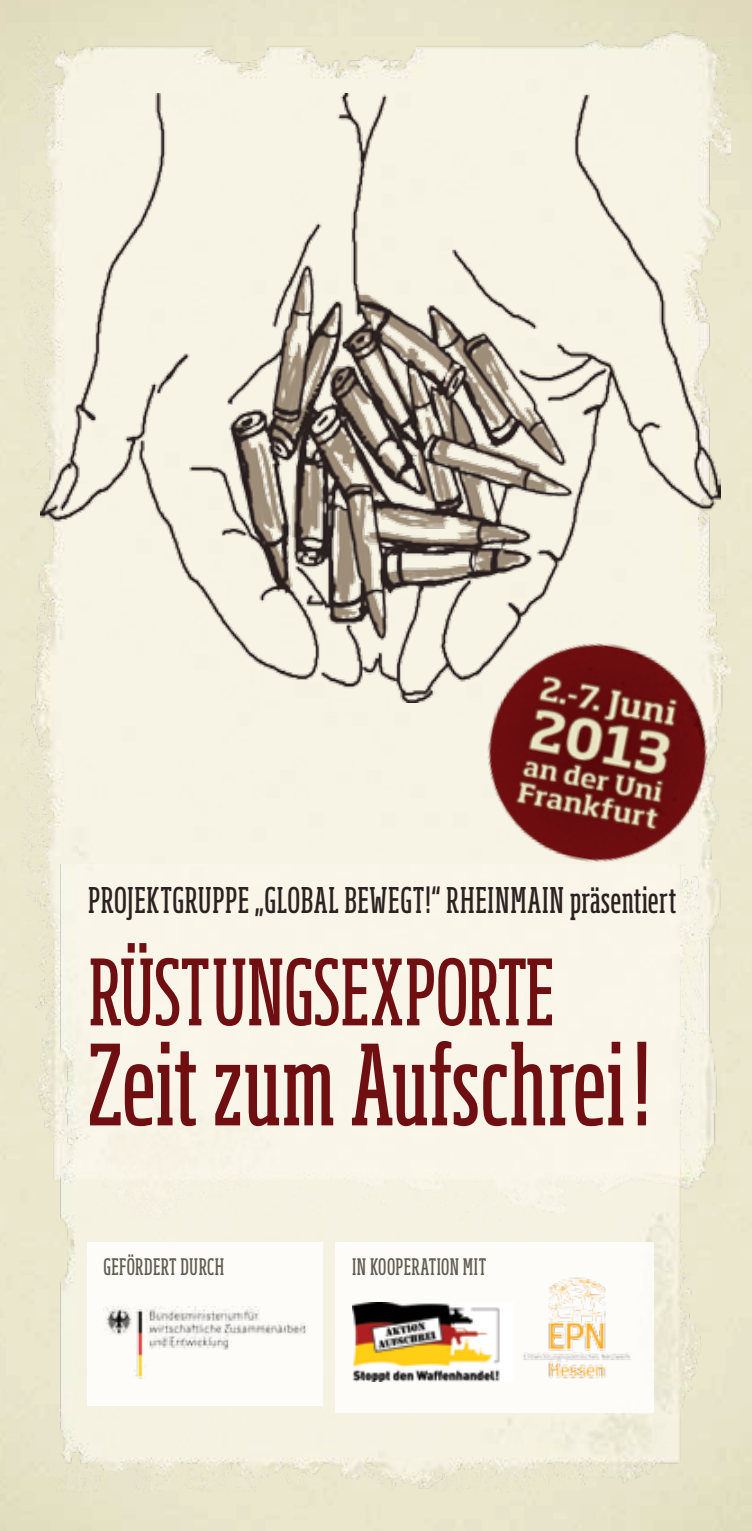
<style>
.page{position:relative;width:752px;height:1531px;background:#fff}
.page>*{position:absolute;margin:0;border:0;box-sizing:border-box;transform-origin:0 0}
.t1{font:extra-condensed 110px "Soho Std";letter-spacing:-.01em;color:#700f12}
.t2{font:extra-condensed 90px "Soho Std";letter-spacing:-.005em;color:#700f12}
.t3{font:extra-condensed 35px "Soho Std";letter-spacing:.025em;color:#2b2120}
.t4{font:extra-condensed 22.5px "Soho Std";letter-spacing:.025em;color:#615b50}
</style>
<div class="page">
<img style="left:21px;top:21px;width:709px;height:1237px">
<img style="left:46px;top:865px;width:675px;height:627px">
<img style="left:41px;top:93px;width:679px;height:609px">
<img style="left:381px;top:461px;width:370px;height:547px">
<div style="left:335px;top:1242px;width:318px;height:171px;background:#fff"></div>
<div style="left:88px;top:1242px;width:234px;height:164px;background:#fff"></div>
<img style="left:352px;top:1303px;width:148px;height:78px">
<img style="left:513px;top:1277px;width:127px;height:147px">
<img style="left:103px;top:1307px;width:205px;height:72px">
<p class="t3" style="left:88px;top:877px;width:589px">PROJEKTGRUPPE „GLOBAL BEWEGT!“ RHEINMAIN PRÄSENTIERT</p>
<h2 class="t2" style="left:88px;top:934px;width:467px">RÜSTUNGSEXPORTE</h2>
<h1 class="t1" style="left:88px;top:1014px;width:564px">ZEIT ZUM AUFSCHREI!</h1>
<p class="t4" style="left:103px;top:1252px;width:122px">GEFÖRDERT DURCH</p>
<p class="t4" style="left:352px;top:1252px;width:135px">IN KOOPERATION MIT</p>
</div>
